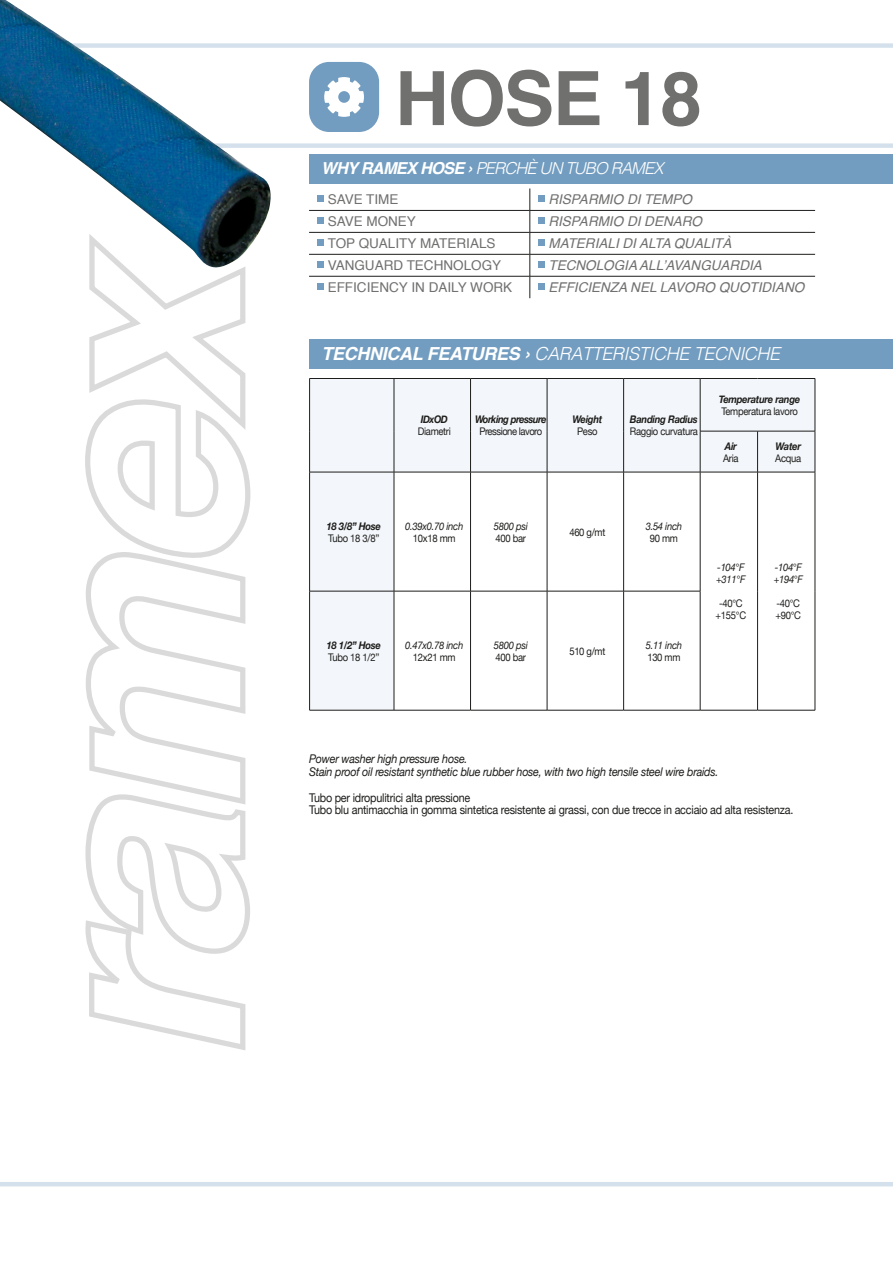
<style>
.page{position:relative;width:893px;height:1263px;background:#fff}
.page>*{position:absolute;margin:0;border:0;box-sizing:border-box;transform-origin:0 0}
.t1{font:700 74.85px "Helvetica";letter-spacing:-.02em;color:#70706f}
.t2{font:italic 300 18px "Helvetica";letter-spacing:-.02em;color:#fff}
.t3{font:italic 300 16.5px "Helvetica";letter-spacing:-.05em;color:#fff}
.t4{font:italic 13.5px "Helvetica";color:#70706f}
.t5{font:13.5px "Helvetica";color:#70706f}
.t6{font:12px/12.8px "Helvetica Neue";letter-spacing:-.02em;color:#1d1d1b;scale:.9 1}
.t7{font:italic 12px/12.8px "Helvetica Neue";letter-spacing:-.02em;color:#1d1d1b;scale:.9 1}
.t8{font:10.5px/12px "Helvetica Neue";letter-spacing:-.03em;color:#1d1d1b;text-align:center;scale:.9 1}
.t9{font:italic 10.5px/12px "Helvetica Neue";letter-spacing:-.03em;color:#1d1d1b;scale:.9 1}
.t10{font:italic 700 10.5px "Helvetica Neue";letter-spacing:-.03em;color:#1d1d1b;scale:.9 1}
.t11{font:italic 700 10.5px "Helvetica Neue";letter-spacing:-.05em;color:#1d1d1b;scale:.9 1}
.t12{font:10.5px "Helvetica Neue";letter-spacing:-.05em;color:#1d1d1b;scale:.9 1}
.s1{font-weight:700}
</style>
<div class="page">
<div style="left:309px;top:154px;width:584px;height:30px;background:#729dc0"></div>
<hr style="left:309px;top:210px;width:221px;height:1px;background:#1d1d1b">
<hr style="left:530px;top:210px;width:285px;height:1px;background:#1d1d1b">
<hr style="left:309px;top:232px;width:221px;height:1px;background:#1d1d1b">
<hr style="left:530px;top:232px;width:285px;height:1px;background:#1d1d1b">
<hr style="left:309px;top:254px;width:221px;height:1px;background:#1d1d1b">
<hr style="left:530px;top:254px;width:285px;height:1px;background:#1d1d1b">
<hr style="left:309px;top:276px;width:221px;height:1px;background:#1d1d1b">
<hr style="left:530px;top:276px;width:285px;height:1px;background:#1d1d1b">
<svg style="left:530px;top:188px;width:1px;height:110px"></svg>
<svg style="left:318px;top:195px;width:6px;height:6px"></svg>
<div style="left:538px;top:195px;width:7px;height:6px;background:#729dc0"></div>
<svg style="left:318px;top:217px;width:6px;height:6px"></svg>
<div style="left:538px;top:217px;width:7px;height:6px;background:#729dc0"></div>
<svg style="left:318px;top:239px;width:6px;height:6px"></svg>
<div style="left:538px;top:239px;width:7px;height:6px;background:#729dc0"></div>
<svg style="left:318px;top:261px;width:6px;height:6px"></svg>
<div style="left:538px;top:261px;width:7px;height:6px;background:#729dc0"></div>
<svg style="left:318px;top:283px;width:6px;height:6px"></svg>
<div style="left:538px;top:283px;width:7px;height:6px;background:#729dc0"></div>
<div style="left:309px;top:339px;width:584px;height:30px;background:#729dc0"></div>
<div style="left:310px;top:379px;width:505px;height:331px;background:#f3f6fa"></div>
<svg style="left:395px;top:473px;width:420px;height:237px"></svg>
<hr style="left:309px;top:378px;width:85px;height:1px;background:#1d1d1b">
<hr style="left:309px;top:379px;width:1px;height:52px;background:#1d1d1b">
<hr style="left:394px;top:378px;width:77px;height:1px;background:#1d1d1b">
<hr style="left:394px;top:379px;width:1px;height:52px;background:#1d1d1b">
<hr style="left:470px;top:378px;width:77px;height:1px;background:#1d1d1b">
<hr style="left:470px;top:379px;width:1px;height:52px;background:#1d1d1b">
<hr style="left:547px;top:378px;width:77px;height:1px;background:#1d1d1b">
<hr style="left:547px;top:379px;width:1px;height:52px;background:#1d1d1b">
<hr style="left:624px;top:378px;width:76px;height:1px;background:#1d1d1b">
<hr style="left:623px;top:379px;width:1px;height:52px;background:#1d1d1b">
<hr style="left:700px;top:378px;width:58px;height:1px;background:#1d1d1b">
<hr style="left:700px;top:379px;width:1px;height:52px;background:#1d1d1b">
<hr style="left:758px;top:378px;width:57px;height:1px;background:#1d1d1b">
<hr style="left:815px;top:379px;width:1px;height:52px;background:#1d1d1b">
<hr style="left:309px;top:431px;width:1px;height:41px;background:#1d1d1b">
<hr style="left:394px;top:431px;width:1px;height:41px;background:#1d1d1b">
<hr style="left:470px;top:431px;width:1px;height:41px;background:#1d1d1b">
<hr style="left:547px;top:431px;width:1px;height:41px;background:#1d1d1b">
<hr style="left:623px;top:431px;width:1px;height:41px;background:#1d1d1b">
<hr style="left:700px;top:431px;width:58px;height:1px;background:#1d1d1b">
<hr style="left:700px;top:431px;width:1px;height:41px;background:#1d1d1b">
<hr style="left:758px;top:431px;width:57px;height:1px;background:#1d1d1b">
<hr style="left:757px;top:431px;width:1px;height:41px;background:#1d1d1b">
<hr style="left:815px;top:431px;width:1px;height:41px;background:#1d1d1b">
<hr style="left:309px;top:472px;width:85px;height:1px;background:#1d1d1b">
<hr style="left:309px;top:472px;width:1px;height:119px;background:#1d1d1b">
<hr style="left:394px;top:472px;width:77px;height:1px;background:#1d1d1b">
<hr style="left:394px;top:472px;width:1px;height:119px;background:#1d1d1b">
<hr style="left:470px;top:472px;width:77px;height:1px;background:#1d1d1b">
<hr style="left:470px;top:472px;width:1px;height:119px;background:#1d1d1b">
<hr style="left:547px;top:472px;width:77px;height:1px;background:#1d1d1b">
<hr style="left:547px;top:472px;width:1px;height:119px;background:#1d1d1b">
<hr style="left:624px;top:472px;width:76px;height:1px;background:#1d1d1b">
<hr style="left:623px;top:472px;width:1px;height:119px;background:#1d1d1b">
<hr style="left:700px;top:472px;width:58px;height:1px;background:#1d1d1b">
<hr style="left:700px;top:472px;width:1px;height:119px;background:#1d1d1b">
<hr style="left:758px;top:472px;width:57px;height:1px;background:#1d1d1b">
<hr style="left:757px;top:472px;width:1px;height:119px;background:#1d1d1b">
<hr style="left:815px;top:472px;width:1px;height:119px;background:#1d1d1b">
<hr style="left:309px;top:591px;width:85px;height:1px;background:#1d1d1b">
<hr style="left:309px;top:591px;width:1px;height:119px;background:#1d1d1b">
<hr style="left:394px;top:591px;width:77px;height:1px;background:#1d1d1b">
<hr style="left:394px;top:591px;width:1px;height:119px;background:#1d1d1b">
<hr style="left:470px;top:591px;width:77px;height:1px;background:#1d1d1b">
<hr style="left:470px;top:591px;width:1px;height:119px;background:#1d1d1b">
<hr style="left:547px;top:591px;width:77px;height:1px;background:#1d1d1b">
<hr style="left:547px;top:591px;width:1px;height:119px;background:#1d1d1b">
<hr style="left:624px;top:591px;width:76px;height:1px;background:#1d1d1b">
<hr style="left:623px;top:591px;width:1px;height:119px;background:#1d1d1b">
<hr style="left:700px;top:591px;width:1px;height:119px;background:#1d1d1b">
<hr style="left:757px;top:591px;width:1px;height:119px;background:#1d1d1b">
<hr style="left:815px;top:591px;width:1px;height:119px;background:#1d1d1b">
<hr style="left:309px;top:710px;width:85px;height:1px;background:#1d1d1b">
<hr style="left:394px;top:710px;width:77px;height:1px;background:#1d1d1b">
<hr style="left:470px;top:710px;width:77px;height:1px;background:#1d1d1b">
<hr style="left:547px;top:710px;width:77px;height:1px;background:#1d1d1b">
<hr style="left:624px;top:710px;width:76px;height:1px;background:#1d1d1b">
<hr style="left:700px;top:710px;width:58px;height:1px;background:#1d1d1b">
<hr style="left:758px;top:710px;width:57px;height:1px;background:#1d1d1b">
<svg style="left:85px;top:268px;width:166px;height:782px"></svg>
<svg style="left:271px;top:43px;width:622px;height:105px"></svg>
<hr style="left:0;top:1182px;width:893px;height:4px;background:#d4e1ec">
<img style="left:0;top:0;width:271px;height:268px">
<h1 class="t1" style="left:395px;top:38px;width:309px">HOSE 18</h1>
<h3 class="t3" style="left:321px;top:154px;width:344px"><span class="s1">WHY RAMEX HOSE ›</span> PERCHÈ UN TUBO RAMEX</h3>
<p class="t5" style="left:328px;top:189px;width:72px">SAVE TIME</p>
<p class="t4" style="left:548px;top:189px;width:145px">RISPARMIO DI TEMPO</p>
<p class="t5" style="left:328px;top:211px;width:90px">SAVE MONEY</p>
<p class="t4" style="left:548px;top:211px;width:155px">RISPARMIO DI DENARO</p>
<p class="t5" style="left:328px;top:233px;width:169px">TOP QUALITY MATERIALS</p>
<p class="t4" style="left:548px;top:233px;width:185px">MATERIALI DI ALTA QUALITÀ</p>
<p class="t5" style="left:328px;top:255px;width:175px">VANGUARD TECHNOLOGY</p>
<p class="t4" style="left:548px;top:255px;width:215px">TECNOLOGIA ALL’AVANGUARDIA</p>
<p class="t5" style="left:328px;top:277px;width:186px">EFFICIENCY IN DAILY WORK</p>
<p class="t4" style="left:548px;top:277px;width:257px">EFFICIENZA NEL LAVORO QUOTIDIANO</p>
<h2 class="t2" style="left:322px;top:339px;width:460px"><span class="s1">TECHNICAL FEATURES ›</span> CARATTERISTICHE TECNICHE</h2>
<p class="t10" style="left:327px;top:518px;width:62px">18 3/8” Hose</p>
<p class="t8" style="left:328px;top:533px;width:58px">Tubo 18 3/8”</p>
<p class="t10" style="left:327px;top:637px;width:62px">18 1/2” Hose</p>
<p class="t8" style="left:328px;top:652px;width:58px">Tubo 18 1/2”</p>
<p class="t10" style="left:421px;top:411px;width:32px">IDxOD</p>
<p class="t8" style="left:418px;top:426px;width:38px">Diametri</p>
<p class="t11" style="left:475px;top:411px;width:81px">Working pressure</p>
<p class="t12" style="left:479px;top:424px;width:71px">Pressione lavoro</p>
<p class="t10" style="left:572px;top:411px;width:35px">Weight</p>
<p class="t8" style="left:577px;top:426px;width:24px">Peso</p>
<p class="t10" style="left:630px;top:411px;width:77px">Banding Radius</p>
<p class="t8" style="left:630px;top:426px;width:77px">Raggio curvatura</p>
<p class="t10" style="left:719px;top:391px;width:92px">Temperature range</p>
<p class="t8" style="left:721px;top:406px;width:86px">Temperatura lavoro</p>
<p class="t10" style="left:725px;top:438px;width:15px">Air</p>
<p class="t8" style="left:723px;top:453px;width:19px">Aria</p>
<p class="t10" style="left:776px;top:438px;width:30px">Water</p>
<p class="t8" style="left:775px;top:453px;width:30px">Acqua</p>
<p class="t9" style="left:405px;top:520px;width:66px">0.39x0.70 inch</p>
<p class="t8" style="left:413px;top:532px;width:49px">10x18 mm</p>
<p class="t9" style="left:494px;top:520px;width:39px">5800 psi</p>
<p class="t8" style="left:496px;top:532px;width:35px">400 bar</p>
<p class="t8" style="left:569px;top:526px;width:42px">460 g/mt</p>
<p class="t9" style="left:646px;top:520px;width:42px">3.54 inch</p>
<p class="t8" style="left:650px;top:532px;width:33px">90 mm</p>
<p class="t9" style="left:716px;top:562px;width:34px">-104°F +311°F</p>
<p class="t8" style="left:716px;top:598px;width:36px">-40°C +155°C</p>
<p class="t9" style="left:774px;top:562px;width:34px">-104°F +194°F</p>
<p class="t8" style="left:775px;top:598px;width:30px;text-align:left">-40°C +90°C</p>
<p class="t9" style="left:405px;top:640px;width:66px">0.47x0.78 inch</p>
<p class="t8" style="left:413px;top:652px;width:49px">12x21 mm</p>
<p class="t9" style="left:494px;top:640px;width:39px">5800 psi</p>
<p class="t8" style="left:496px;top:652px;width:35px">400 bar</p>
<p class="t8" style="left:569px;top:645px;width:42px">510 g/mt</p>
<p class="t9" style="left:646px;top:640px;width:42px">5.11 inch</p>
<p class="t8" style="left:647px;top:652px;width:38px">130 mm</p>
<p class="t7" style="left:309px;top:753px;width:456px">Power washer high pressure hose.<br>Stain proof oil resistant synthetic blue rubber hose, with two high tensile steel wire braids.</p>
<p class="t6" style="left:309px;top:792px;width:540px">Tubo per idropulitrici alta pressione<br>Tubo blu antimacchia in gomma sintetica resistente ai grassi, con due trecce in acciaio ad alta resistenza.</p>
</div>
